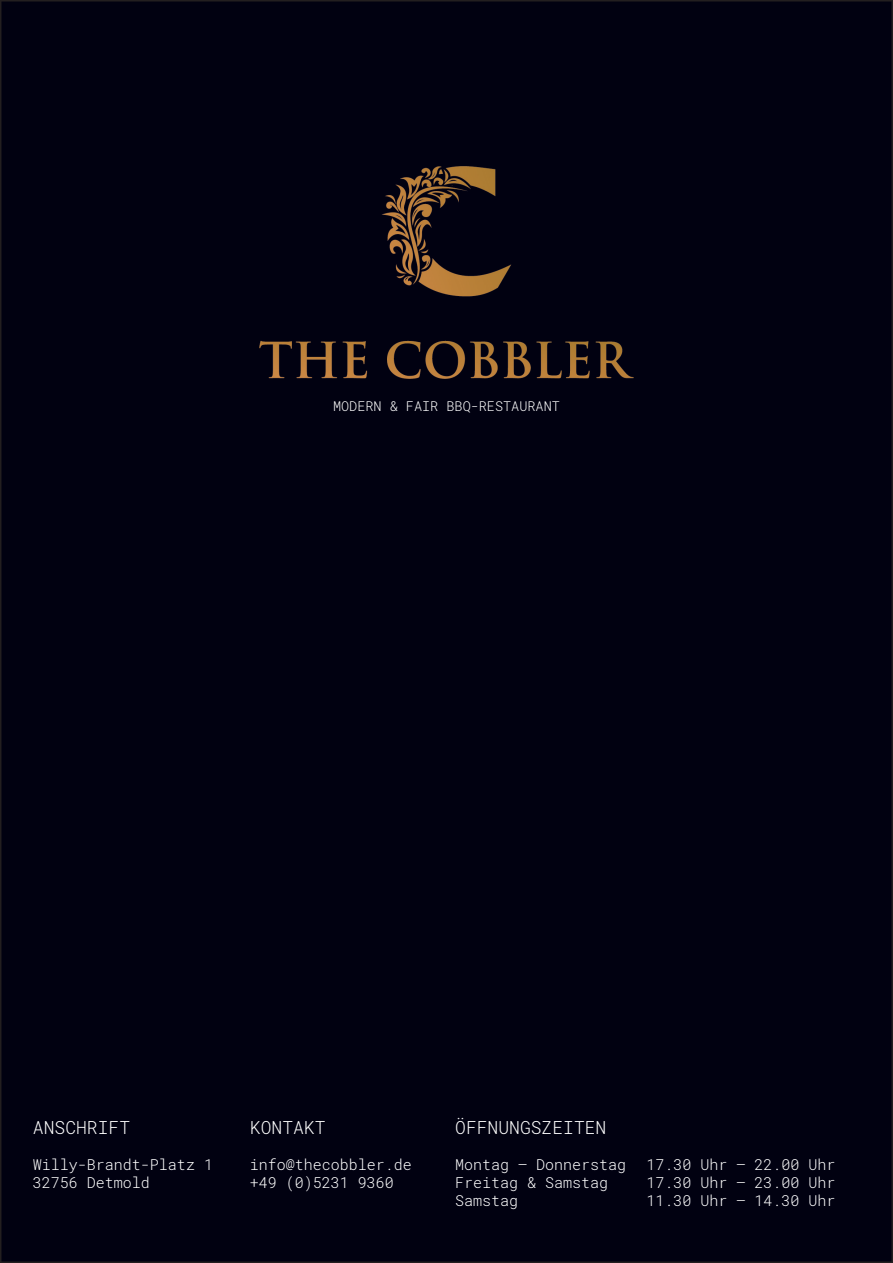
<style>
.page{position:relative;width:893px;height:1263px;background:#010111}
.page>*{position:absolute;margin:0;border:0;box-sizing:border-box;transform-origin:0 0}
.t1{font:300 18px "Roboto Mono";color:#fff}
.t2{font:300 15px/18px "Roboto Mono";color:#fff}
.t3{font:300 13.5px "Roboto Mono";color:#fff}
</style>
<div class="page">
<img style="left:260px;top:167px;width:373px;height:211px">
<p class="t3" style="left:333px;top:396px;width:228px">Modern &amp; fair BBQ-restaurant</p>
<p class="t1" style="left:33px;top:1115px;width:99px">anschrift</p>
<p class="t2" style="left:33px;top:1155px;width:182px">willy-Brandt-Platz 1<br>32756 detmold</p>
<p class="t1" style="left:250px;top:1115px;width:77px">KontaKt</p>
<p class="t2" style="left:250px;top:1155px;width:164px">info@thecobbler.de +49 (0)5231 9360</p>
<p class="t1" style="left:455px;top:1115px;width:153px">ÖffnunGsZeiten</p>
<p class="t2" style="left:455px;top:1155px;width:172px">Montag – donnerstag</p>
<p class="t2" style="left:646px;top:1155px;width:191px">17.30 uhr – 22.00 uhr</p>
<p class="t2" style="left:455px;top:1173px;width:154px">freitag &amp; samstag</p>
<p class="t2" style="left:646px;top:1173px;width:191px">17.30 uhr – 23.00 uhr</p>
<p class="t2" style="left:455px;top:1191px;width:64px">samstag</p>
<p class="t2" style="left:646px;top:1191px;width:190px">11.30 uhr – 14.30 uhr</p>
</div>
